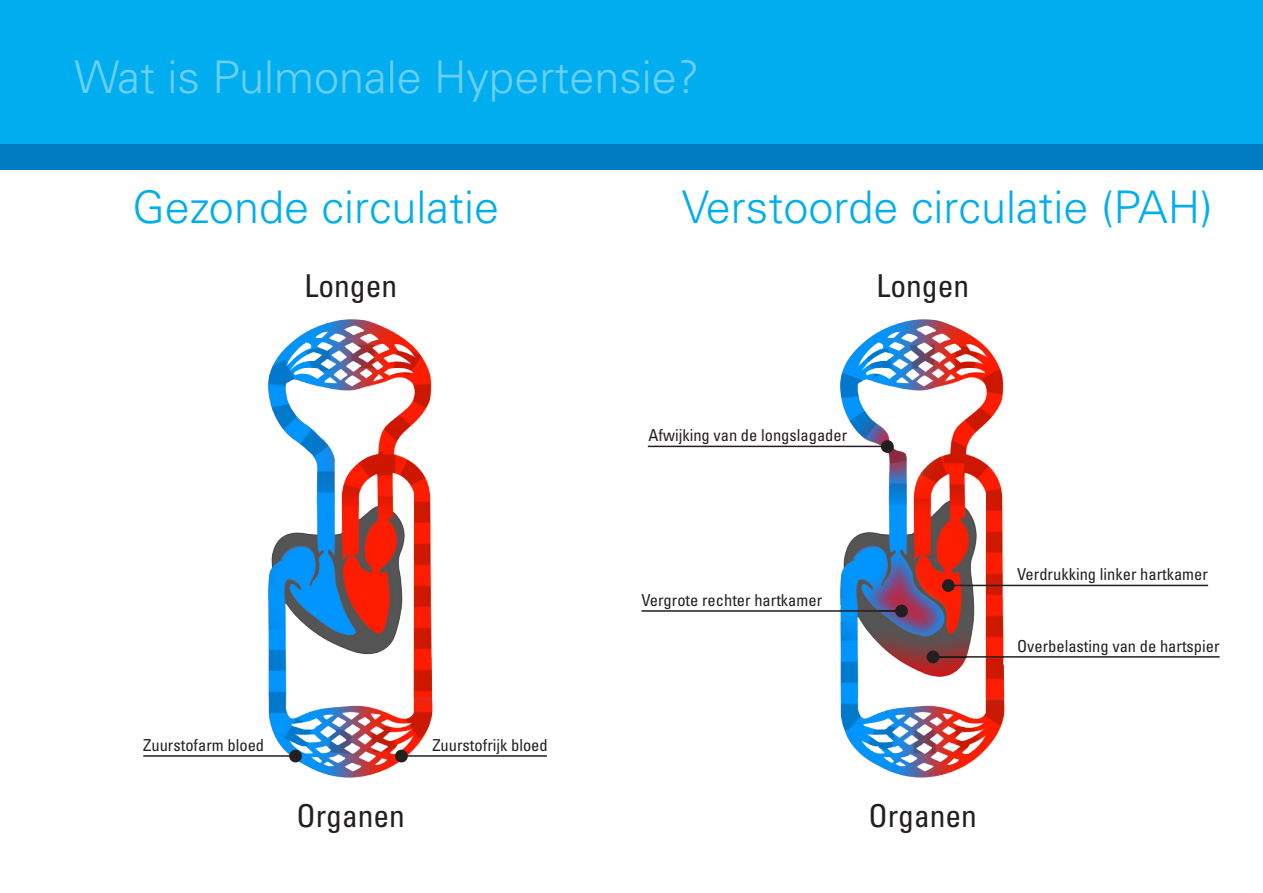
<style>
.page{position:relative;width:1263px;height:893px;background:#fff}
.page>*{position:absolute;margin:0;border:0;box-sizing:border-box;transform-origin:0 0}
.t1{font:300 45px "Univers";color:#00aeef}
.t2{font:300 45px "Univers";color:#6bcff6}
.t3{font:condensed 31.5px "Univers";color:#231f20}
.t4{font:condensed 16.5px "Univers";color:#231f20}
</style>
<div class="page">
<div style="left:0;top:0;width:1263px;height:155px;background:#00aeef"></div>
<div style="left:0;top:145px;width:1263px;height:25px;background:#007cc2"></div>
<img style="left:751px;top:319px;width:343px;height:459px">
<div style="left:927px;top:651px;width:12px;height:12px;background:#231f20;border-radius:50%"></div>
<hr style="left:932px;top:656px;width:287px;height:2px;background:#231f20">
<div style="left:942px;top:579px;width:13px;height:13px;background:#231f20;border-radius:50%"></div>
<hr style="left:948px;top:585px;width:260px;height:1px;background:#231f20">
<div style="left:895px;top:605px;width:13px;height:12px;background:#231f20;border-radius:50%"></div>
<hr style="left:641px;top:610px;width:261px;height:2px;background:#231f20">
<div style="left:881px;top:440px;width:13px;height:13px;background:#231f20;border-radius:50%"></div>
<hr style="left:648px;top:446px;width:239px;height:1px;background:#231f20">
<img style="left:268px;top:319px;width:165px;height:459px">
<div style="left:289px;top:750px;width:13px;height:12px;background:#231f20;border-radius:50%"></div>
<hr style="left:143px;top:755px;width:153px;height:2px;background:#231f20">
<div style="left:395px;top:750px;width:13px;height:12px;background:#231f20;border-radius:50%"></div>
<hr style="left:401px;top:755px;width:146px;height:2px;background:#231f20">
<p class="t2" style="left:74px;top:50px;width:626px">Wat is Pulmonale Hypertensie?</p>
<p class="t1" style="left:132px;top:180px;width:368px">Gezonde circulatie</p>
<p class="t1" style="left:682px;top:180px;width:532px">Verstoorde circulatie (PAH)</p>
<p class="t3" style="left:304px;top:266px;width:94px">Longen</p>
<p class="t4" style="left:143px;top:734px;width:122px">Zuurstofarm bloed</p>
<p class="t4" style="left:432px;top:734px;width:117px">Zuurstofrijk bloed</p>
<p class="t3" style="left:297px;top:796px;width:110px">Organen</p>
<p class="t3" style="left:876px;top:266px;width:94px">Longen</p>
<p class="t4" style="left:648px;top:425px;width:200px">Afwijking van de longslagader</p>
<p class="t4" style="left:641px;top:589px;width:182px">Vergrote rechter hartkamer</p>
<p class="t4" style="left:1017px;top:563px;width:192px">Verdrukking linker hartkamer</p>
<p class="t4" style="left:1017px;top:635px;width:204px">Overbelasting van de hartspier</p>
<p class="t3" style="left:868px;top:796px;width:110px">Organen</p>
</div>
